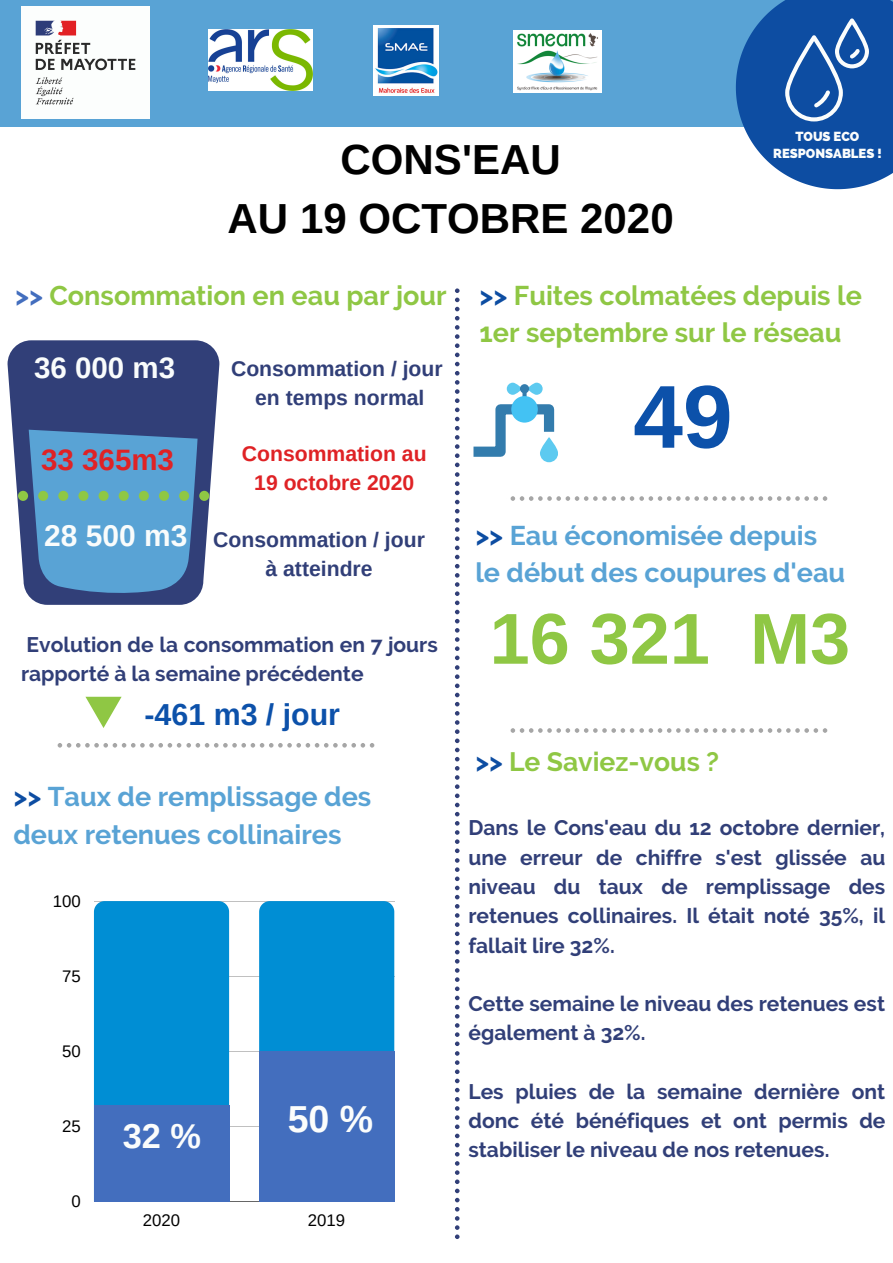
<style>
.page{position:relative;width:893px;height:1263px;background:#fff}
.page>*{position:absolute;margin:0;border:0;box-sizing:border-box;transform-origin:0 0}
.t1{font:700 89.25px "Arimo";color:#0c51aa}
.t2{font:700 72px "Arimo";color:#8fc744}
.t3{font:700 42px/58.5px "Arimo";color:#000;text-align:center}
.t4{font:700 37.58px "Arimo";color:#fbfdfc}
.t5{font:700 34.42px "Arimo";color:#fbfdfc}
.t6{font:700 30.38px "Arimo";color:#0c51aa}
.t7{font:700 29.92px "Arimo";color:#f9fcfc}
.t8{font:700 29.47px "Arimo";color:#f9fcfc}
.t9{font:700 29.47px "Arimo";color:#df2225}
.t10{font:700 27px/37.7px "Raleway";color:#59a3d5}
.t11{font:700 27px/37.3px "Raleway";color:#8fc744}
.t12{font:700 26.55px "Raleway";color:#8fc744}
.t13{font:700 21.15px/29px "Arimo";color:#313f78;text-align:center}
.t14{font:700 21.15px/29px "Arimo";color:#df2225;text-align:center}
.t15{font:700 21px/29.2px "Raleway";color:#313f78}
.t16{font:16.8px "Arimo";color:#000}
.t17{font:800 13.05px/17.1px "Raleway";color:#fbfdfc;text-align:center}
.s1{color:#436ebe}
.s2{color:#0d4da2}
</style>
<div class="page">
<div style="left:0;top:0;width:893px;height:127px;background:#59a3d5"></div>
<img style="left:22px;top:7px;width:127px;height:111px">
<svg style="left:455px;top:288px;width:4px;height:951px"></svg>
<img style="left:373px;top:25px;width:65px;height:71px">
<svg style="left:736px;top:0;width:157px;height:189px;background:#3068b0"></svg>
<img style="left:514px;top:31px;width:87px;height:61px">
<svg style="left:57px;top:743px;width:317px;height:5px"></svg>
<svg style="left:510px;top:728px;width:317px;height:5px"></svg>
<svg style="left:510px;top:496px;width:317px;height:5px"></svg>
<div style="left:527px;top:383px;width:15px;height:12px;background:#5dcaf0;border-radius:6px"></div>
<div style="left:507px;top:383px;width:15px;height:12px;background:#5dcaf0;border-radius:6px"></div>
<svg style="left:473px;top:390px;width:85px;height:72px"></svg>
<div style="left:511px;top:396px;width:27px;height:27px;background:#43c2f3;border-radius:50%"></div>
<div style="left:520px;top:384px;width:9px;height:9px;background:#337cad;border-radius:50%"></div>
<svg style="left:540px;top:437px;width:18px;height:25px"></svg>
<svg style="left:8px;top:340px;width:211px;height:265px;background:#4f5b8b"></svg>
<svg style="left:18px;top:430px;width:195px;height:169px;background:#5790be"></svg>
<svg style="left:85px;top:697px;width:37px;height:31px"></svg>
<hr style="left:94px;top:901px;width:300px;height:1px;background:#000">
<hr style="left:94px;top:976px;width:300px;height:1px;background:#000">
<hr style="left:94px;top:1051px;width:300px;height:1px;background:#000">
<hr style="left:94px;top:1126px;width:300px;height:1px;background:#000">
<hr style="left:94px;top:1201px;width:300px;height:1px;background:#000">
<div style="left:94px;top:901px;width:135px;height:204px;background:#008ed4"></div>
<div style="left:259px;top:901px;width:135px;height:150px;background:#008ed4"></div>
<div style="left:94px;top:1105px;width:135px;height:96px;background:#436ebe"></div>
<div style="left:259px;top:1051px;width:135px;height:150px;background:#436ebe"></div>
<img style="left:208px;top:30px;width:105px;height:61px">
<h3 class="t3" style="left:228px;top:130px;width:447px">CONS'EAU<br>AU 19 OCTOBRE 2020</h3>
<p class="t17" style="left:773px;top:128px;width:110px">TOUS ECO<br>RESPONSABLES !</p>
<p class="t11" style="left:15px;top:277px;width:433px"><span class="s1">&gt;&gt;</span> Consommation en eau par jour</p>
<h3 class="t8" style="left:34px;top:351px;width:142px">36 000 m3</h3>
<p class="t13" style="left:231px;top:354px;width:213px">Consommation / jour en temps normal</p>
<h3 class="t9" style="left:41px;top:443px;width:134px">33 365m3</h3>
<p class="t14" style="left:242px;top:439px;width:186px">Consommation au<br>19 octobre 2020</p>
<h3 class="t7" style="left:44px;top:519px;width:145px">28 500 m3</h3>
<p class="t13" style="left:213px;top:525px;width:213px">Consommation / jour à atteindre</p>
<p class="t15" style="left:21px;top:629px;width:418px">Evolution de la consommation en 7 jours rapporté à la semaine précédente</p>
<h3 class="t6" style="left:144px;top:698px;width:197px">-461 m3 / jour</h3>
<p class="t10" style="left:14px;top:777px;width:359px"><span class="s2">&gt;&gt;</span> Taux de remplissage des deux retenues collinaires</p>
<p class="t16" style="left:53px;top:892px;width:29px">100</p>
<p class="t16" style="left:62px;top:967px;width:20px">75</p>
<p class="t16" style="left:62px;top:1042px;width:20px">50</p>
<p class="t16" style="left:62px;top:1117px;width:20px">25</p>
<p class="t16" style="left:72px;top:1192px;width:11px">0</p>
<h3 class="t5" style="left:123px;top:1116px;width:80px">32 %</h3>
<h3 class="t4" style="left:288px;top:1098px;width:87px">50 %</h3>
<p class="t16" style="left:143px;top:1210px;width:39px">2020</p>
<p class="t16" style="left:308px;top:1210px;width:39px">2019</p>
<p class="t11" style="left:479px;top:277px;width:384px"><span class="s2">&gt;&gt;</span> Fuites colmatées depuis le<br>1er septembre sur le réseau</p>
<h1 class="t1" style="left:633px;top:367px;width:101px">49</h1>
<p class="t10" style="left:475px;top:516px;width:371px"><span class="s2">&gt;&gt;</span> Eau économisée depuis le début des coupures d'eau</p>
<h2 class="t2" style="left:489px;top:598px;width:362px">16 321 M3</h2>
<p class="t12" style="left:475px;top:745px;width:245px"><span class="s2">&gt;&gt;</span> Le Saviez-vous ?</p>
<p class="t15" style="left:468px;top:813px;width:418px;text-align:justify">Dans le Cons'eau du 12 octobre dernier, une erreur de chiffre s'est glissée au niveau du taux de remplissage des retenues collinaires. Il était noté 35%, il fallait lire 32%.</p>
<p class="t15" style="left:468px;top:989px;width:418px">Cette semaine le niveau des retenues est également à 32%.</p>
<p class="t15" style="left:468px;top:1077px;width:418px;text-align:justify">Les pluies de la semaine dernière ont donc été bénéfiques et ont permis de stabiliser le niveau de nos retenues.</p>
</div>
